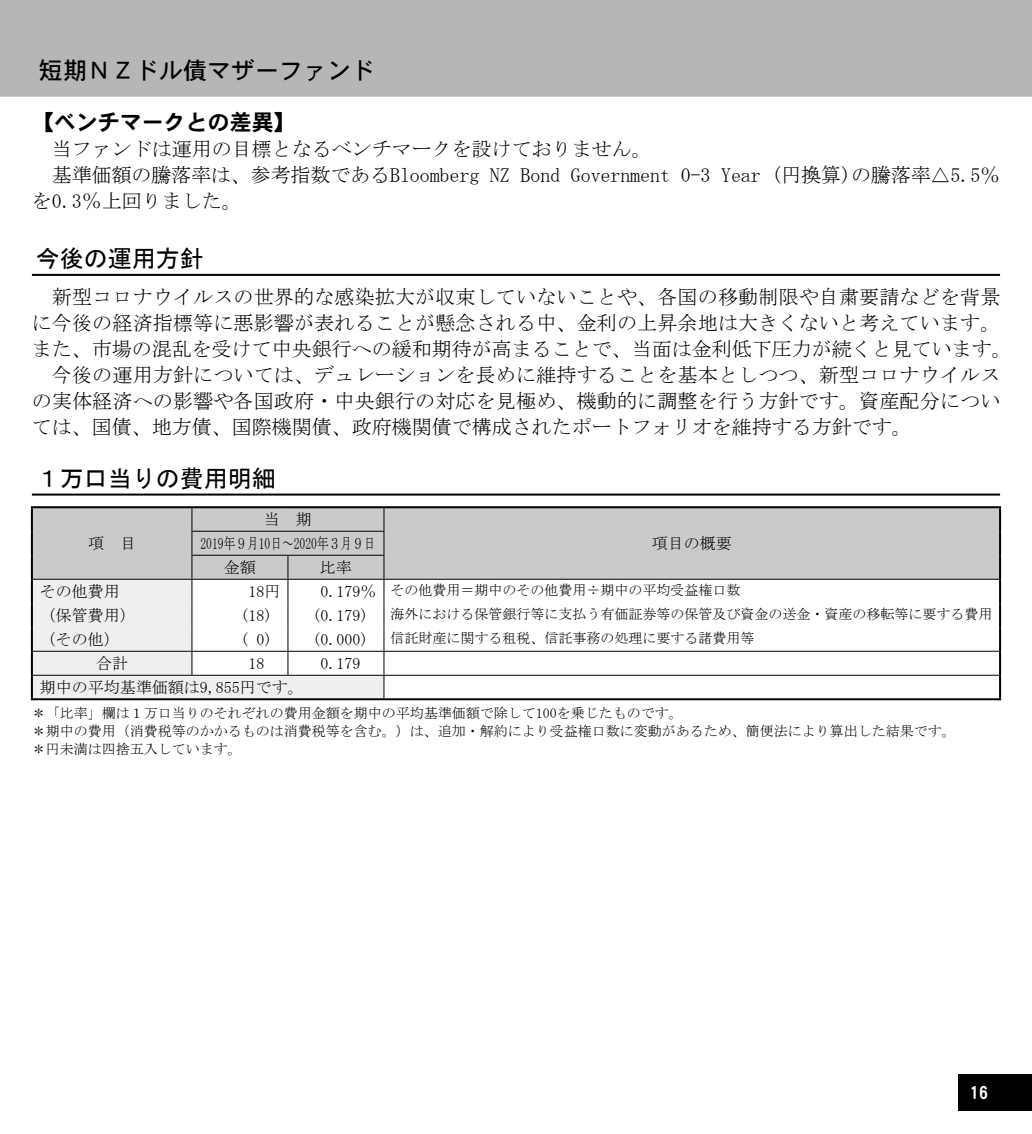
<style>
.page{position:relative;width:1032px;height:1134px;background:#fff}
.page>*{position:absolute;margin:0;border:0;box-sizing:border-box;transform-origin:0 0}
.t1{font:24px "MS Gothic";color:#000}
.t2{font:24px "DFHS Gothic W5 WIN RKSJ H";color:#000}
.t3{font:22px "DFHS Gothic W7 WIN RKSJ H";color:#000}
.t4{font:20px/26px "MS Mincho";letter-spacing:.01em;color:#000}
.t5{font:18px "DFHS Gothic W7 WIN RKSJ H";color:#fff}
.t6{font:16px/23.8px "MS Mincho";color:#000;text-align:center}
.t7{font:14px/18px "MS Mincho";color:#000}
.s1{font-size:16px}
</style>
<div class="page">
<div style="left:958px;top:1074px;width:74px;height:37px;background:#000"></div>
<div style="left:0;top:0;width:1032px;height:97px;background:#b5b6b6"></div>
<hr style="left:32px;top:274px;width:968px;height:2px;background:#000">
<hr style="left:32px;top:494px;width:492px;height:2px;background:#000">
<hr style="left:524px;top:494px;width:476px;height:2px;background:#000">
<div style="left:384px;top:508px;width:615px;height:71px;background:#c9caca"></div>
<hr style="left:384px;top:675px;width:615px;height:1px;background:#000">
<hr style="left:384px;top:579px;width:615px;height:1px;background:#000">
<hr style="left:384px;top:651px;width:615px;height:1px;background:#000">
<svg style="left:33px;top:508px;width:351px;height:190px"></svg>
<hr style="left:31px;top:506px;width:161px;height:2px;background:#000">
<hr style="left:31px;top:508px;width:2px;height:23px;background:#000">
<hr style="left:31px;top:531px;width:2px;height:24px;background:#000">
<hr style="left:31px;top:555px;width:2px;height:24px;background:#000">
<hr style="left:192px;top:506px;width:96px;height:2px;background:#000">
<hr style="left:288px;top:506px;width:96px;height:2px;background:#000">
<hr style="left:384px;top:506px;width:617px;height:2px;background:#000">
<hr style="left:999px;top:508px;width:2px;height:23px;background:#000">
<hr style="left:999px;top:531px;width:2px;height:24px;background:#000">
<hr style="left:999px;top:555px;width:2px;height:24px;background:#000">
<hr style="left:31px;top:579px;width:2px;height:24px;background:#000">
<hr style="left:999px;top:579px;width:2px;height:24px;background:#000">
<hr style="left:999px;top:603px;width:2px;height:24px;background:#000">
<hr style="left:999px;top:627px;width:2px;height:24px;background:#000">
<hr style="left:31px;top:603px;width:2px;height:24px;background:#000">
<hr style="left:31px;top:627px;width:2px;height:24px;background:#000">
<hr style="left:31px;top:651px;width:2px;height:24px;background:#000">
<hr style="left:999px;top:651px;width:2px;height:24px;background:#000">
<hr style="left:31px;top:675px;width:2px;height:23px;background:#000">
<hr style="left:999px;top:675px;width:2px;height:23px;background:#000">
<hr style="left:31px;top:698px;width:161px;height:2px;background:#000">
<hr style="left:192px;top:698px;width:96px;height:2px;background:#000">
<hr style="left:288px;top:698px;width:96px;height:2px;background:#000">
<hr style="left:384px;top:698px;width:617px;height:2px;background:#000">
<p class="t2" style="left:39px;top:58px;width:338px">短期ＮＺドル債マザーファンド</p>
<p class="t3" style="left:32px;top:111px;width:265px">【ベンチマークとの差異】</p>
<p class="t4" style="left:32px;top:136px;width:970px">　当ファンドは運用の目標となるベンチマークを設けておりません。<br>　基準価額の騰落率は、参考指数であるBloomberg NZ Bond Government 0-3 Year (円換算)の騰落率△5.5％を0.3％上回りました。</p>
<p class="t1" style="left:36px;top:246px;width:170px">今後の運用方針</p>
<p class="t4" style="left:32px;top:283px;width:982px">　新型コロナウイルスの世界的な感染拡大が収束していないことや、各国の移動制限や自粛要請などを背景に今後の経済指標等に悪影響が表れることが懸念される中、金利の上昇余地は大きくないと考えています。また、市場の混乱を受けて中央銀行への緩和期待が高まることで、当面は金利低下圧力が続くと見ています。　今後の運用方針については、デュレーションを長めに維持することを基本としつつ、新型コロナウイルスの実体経済への影響や各国政府・中央銀行の対応を見極め、機動的に調整を行う方針です。資産配分については、国債、地方債、国際機関債、政府機関債で構成されたポートフォリオを維持する方針です。</p>
<p class="t1" style="left:36px;top:466px;width:242px">１万口当りの費用明細</p>
<p class="t6" style="left:88px;top:532px;width:49px">項　目</p>
<p class="t6" style="left:200px;top:508px;width:177px">当　期<br>2019年９月10日～2020年３月９日</p>
<p class="t6" style="left:224px;top:555px;width:33px">金額</p>
<p class="t6" style="left:320px;top:555px;width:33px">比率</p>
<p class="t6" style="left:652px;top:532px;width:81px">項目の概要</p>
<p class="t6" style="left:40px;top:579px;width:81px">その他費用</p>
<p class="t6" style="left:248px;top:579px;width:33px">18円</p>
<p class="t7" style="left:320px;top:581px;width:422px"><span class="s1">0.179％</span> その他費用＝期中のその他費用÷期中の平均受益権口数</p>
<p class="t6" style="left:40px;top:603px;width:97px">（保管費用）</p>
<p class="t6" style="left:240px;top:603px;width:33px">(18)</p>
<p class="t6" style="left:312px;top:603px;width:57px">(0.179)</p>
<p class="t7" style="left:390px;top:605px;width:603px">海外における保管銀行等に支払う有価証券等の保管及び資金の送金・資産の移転等に要する費用</p>
<p class="t6" style="left:40px;top:627px;width:81px">（その他）</p>
<p class="t6" style="left:240px;top:627px;width:33px">( 0)</p>
<p class="t6" style="left:312px;top:627px;width:57px">(0.000)</p>
<p class="t7" style="left:390px;top:629px;width:365px">信託財産に関する租税、信託事務の処理に要する諸費用等</p>
<p class="t6" style="left:96px;top:651px;width:33px">合計</p>
<p class="t6" style="left:248px;top:651px;width:17px">18</p>
<p class="t6" style="left:320px;top:651px;width:41px">0.179</p>
<p class="t6" style="left:40px;top:675px;width:265px">期中の平均基準価額は9,855円です。</p>
<p class="t7" style="left:32px;top:704px;width:926px">＊「比率」欄は１万口当りのそれぞれの費用金額を期中の平均基準価額で除して100を乗じたものです。<br>＊期中の費用（消費税等のかかるものは消費税等を含む。）は、追加・解約により受益権口数に変動があるため、簡便法により算出した結果です。＊円未満は四捨五入しています。</p>
<p class="t5" style="left:970px;top:1084px;width:19px">16</p>
</div>
